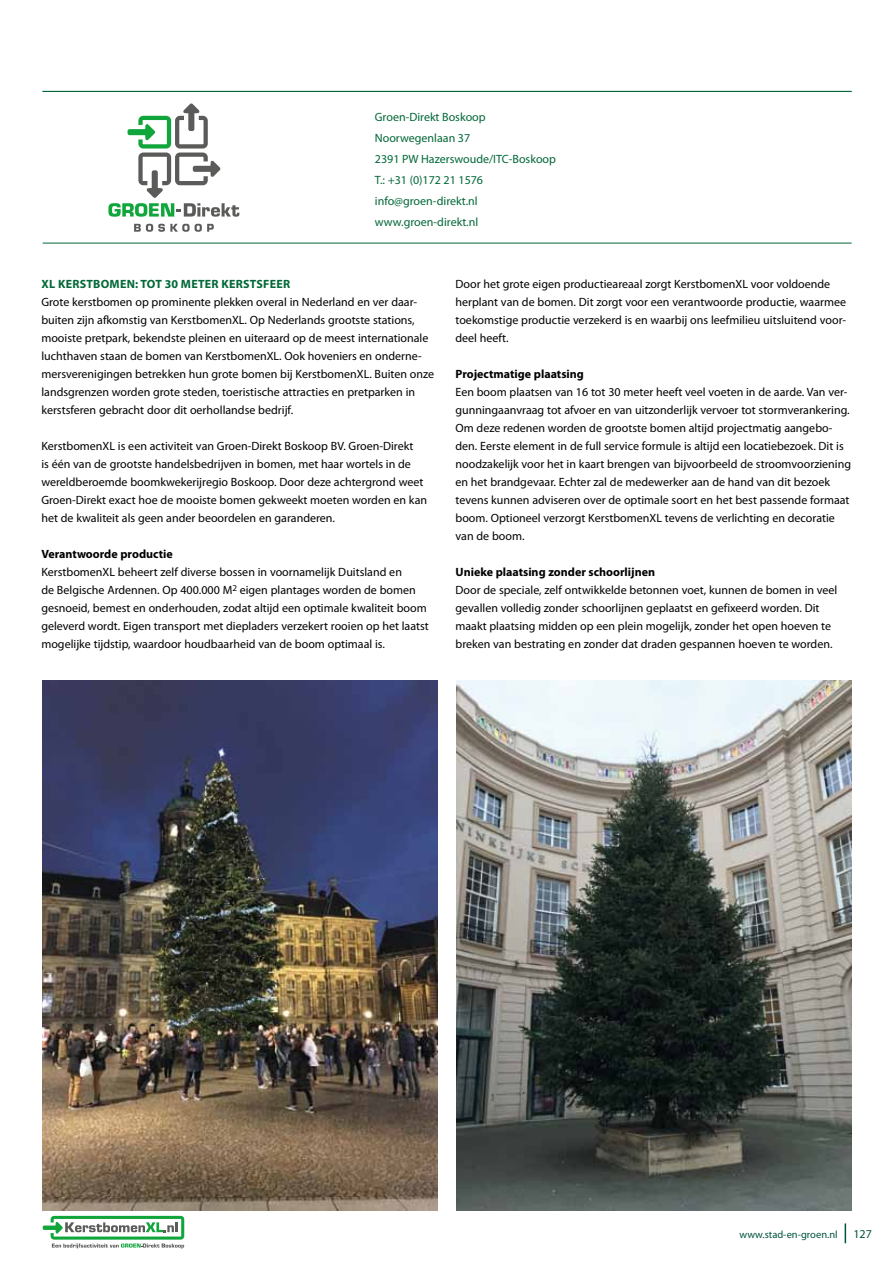
<style>
.page{position:relative;width:893px;height:1263px;background:#fff}
.page>*{position:absolute;margin:0;border:0;box-sizing:border-box;transform-origin:0 0}
.t1{font:12px/18px "Myriad Pro";color:#000}
.t2{font:12px/21px "Myriad Pro";color:#026837}
.t3{font:700 12px "Myriad Pro";color:#000}
.t4{font:700 12px "Myriad Pro";letter-spacing:.02em;color:#026837}
.t5{font:12px "Myriad Pro";color:#00533d}
.t6{font:10.5px "Myriad Pro";color:#00533d}
</style>
<div class="page">
<svg style="left:845px;top:1223px;width:1px;height:20px"></svg>
<svg style="left:134px;top:224px;width:80px;height:8px"></svg>
<svg style="left:108px;top:103px;width:131px;height:114px"></svg>
<hr style="left:43px;top:91px;width:809px;height:1px;background:#026837">
<hr style="left:43px;top:243px;width:809px;height:1px;background:#026837">
<img style="left:43px;top:680px;width:394px;height:530px">
<img style="left:457px;top:680px;width:395px;height:530px">
<svg style="left:43px;top:1216px;width:141px;height:33px"></svg>
<p class="t2" style="left:375px;top:106px;width:183px">Groen-Direkt Boskoop<br>Noorwegenlaan 37<br>2391 PW Hazerswoude/ITC-Boskoop<br>T.: +31 (0)172 21 1576 info@groen-direkt.nl www.groen-direkt.nl</p>
<p class="t4" style="left:42px;top:276px;width:250px">XL kerstbomen: Tot 30 meter kerstsf eer</p>
<p class="t1" style="left:41px;top:293px;width:394px">Grote kerstbomen op prominente plekken overal in Nederland en ver daar&shy;buiten zijn afkomstig van KerstbomenXL. Op Nederlands grootste stations, mooiste pretpark, bekendste pleinen en uiteraard op de meest internationale luchthaven staan de bomen van KerstbomenXL. Ook hoveniers en onderne&shy;mersverenigingen betrekken hun grote bomen bij KerstbomenXL. Buiten onze landsgrenzen worden grote steden, toeristische attracties en pretparken in kerstsferen gebracht door dit oerhollandse bedrijf.</p>
<p class="t1" style="left:41px;top:437px;width:387px">KerstbomenXL is een activiteit van Groen-Direkt Boskoop BV. Groen-Direkt<br>is één van de grootste handelsbedrijven in bomen, met haar wortels in de wereldberoemde boomkwekerijregio Boskoop. Door deze achtergrond weet Groen-Direkt exact hoe de mooiste bomen gekweekt moeten worden en kan het de kwaliteit als geen ander beoordelen en garanderen.</p>
<p class="t3" style="left:41px;top:546px;width:133px">Verantwoorde productie</p>
<p class="t1" style="left:41px;top:563px;width:389px">KerstbomenXL beheert zelf diverse bossen in voornamelijk Duitsland en<br>de Belgische Ardennen. Op 400.000 M<sup>2</sup> eigen plantages worden de bomen gesnoeid, bemest en onderhouden, zodat altijd een optimale kwaliteit boom geleverd wordt. Eigen transport met diepladers verzekert rooien op het laatst mogelijke tijdstip, waardoor houdbaarheid van de boom optimaal is.</p>
<p class="t1" style="left:455px;top:275px;width:392px">Door het grote eigen productieareaal zorgt KerstbomenXL voor voldoende herplant van de bomen. Dit zorgt voor een verantwoorde productie, waarmee toekomstige productie verzekerd is en waarbij ons leefmilieu uitsluitend voor&shy;deel heeft.</p>
<p class="t3" style="left:455px;top:366px;width:130px">Projectmatige plaatsing</p>
<p class="t1" style="left:455px;top:383px;width:397px">Een boom plaatsen van 16 tot 30 meter heeft veel voeten in de aarde. Van ver&shy;gunningaanvraag tot afvoer en van uitzonderlijk vervoer tot stormverankering.<br>Om deze redenen worden de grootste bomen altijd projectmatig aangebo&shy;den. Eerste element in de full service formule is altijd een locatiebezoek. Dit is noodzakelijk voor het in kaart brengen van bijvoorbeeld de stroomvoorziening en het brandgevaar. Echter zal de medewerker aan de hand van dit bezoek tevens kunnen adviseren over de optimale soort en het best passende formaat boom. Optioneel verzorgt KerstbomenXL tevens de verlichting en decoratie van de boom.</p>
<p class="t3" style="left:455px;top:564px;width:201px">Unieke plaatsing zonder schoorlijnen</p>
<p class="t1" style="left:455px;top:581px;width:383px">Door de speciale, zelf ontwikkelde betonnen voet, kunnen de bomen in veel gevallen volledig zonder schoorlijnen geplaatst en gefixeerd worden. Dit maakt plaatsing midden op een plein mogelijk, zonder het open hoeven te breken van bestrating en zonder dat draden gespannen hoeven te worden.</p>
<p class="t6" style="left:739px;top:1228px;width:100px">www.stad-en-groen.nl</p>
<p class="t5" style="left:853px;top:1226px;width:20px">127</p>
</div>
